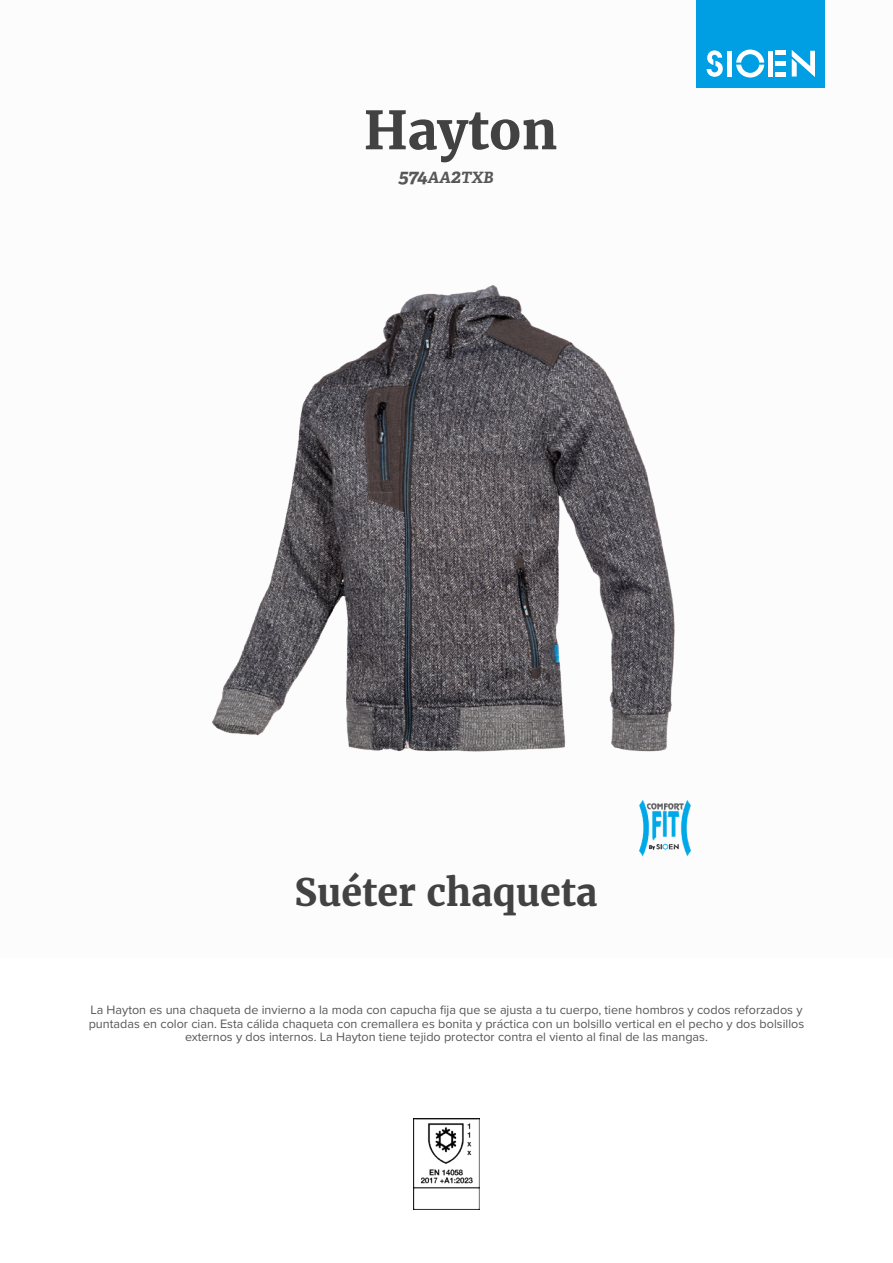
<style>
.page{position:relative;width:893px;height:1263px;background:#fff}
.page>*{position:absolute;margin:0;border:0;box-sizing:border-box;transform-origin:0 0}
.t1{font:700 52.5px "Merriweather";color:#424243}
.t2{font:700 37.5px "Merriweather";color:#424243}
.t3{font:italic 700 15.6px "Adelle";color:#575756}
.t4{font:12.6px/13.6px "Proxima Nova";color:#575756;text-align:center}
.s1{font-size:19.5px}
</style>
<div class="page">
<div style="left:697px;top:0;width:128px;height:88px;background:#009fe3"></div>
<svg style="left:707px;top:50px;width:16px;height:27px"></svg>
<svg style="left:736px;top:50px;width:28px;height:28px"></svg>
<div style="left:727px;top:51px;width:5px;height:26px;background:#fff"></div>
<div style="left:768px;top:51px;width:5px;height:26px;background:#fff"></div>
<div style="left:775px;top:72px;width:11px;height:5px;background:#fff"></div>
<div style="left:775px;top:61px;width:11px;height:5px;background:#fff"></div>
<hr style="left:775px;top:51px;width:11px;height:4px;background:#fff">
<svg style="left:792px;top:50px;width:23px;height:27px"></svg>
<img style="left:688px;top:801px;width:4px;height:55px">
<img style="left:413px;top:1118px;width:67px;height:92px">
<img style="left:212px;top:285px;width:476px;height:572px">
<h1 class="t1" style="left:364px;top:95px;width:195px">Hayton</h1>
<p class="t3" style="left:398px;top:168px;width:96px"><span class="s1">574</span>AA<span class="s1">2</span>TXB</p>
<h2 class="t2" style="left:295px;top:867px;width:304px">Suéter chaqueta</h2>
<p class="t4" style="left:89px;top:1002px;width:717px">La Hayton es una chaqueta de invierno a la moda con capucha fija que se ajusta a tu cuerpo, tiene hombros y codos reforzados y puntadas en color cian. Esta cálida chaqueta con cremallera es bonita y práctica con un bolsillo vertical en el pecho y dos bolsillos externos y dos internos. La Hayton tiene tejido protector contra el viento al final de las mangas.</p>
</div>
